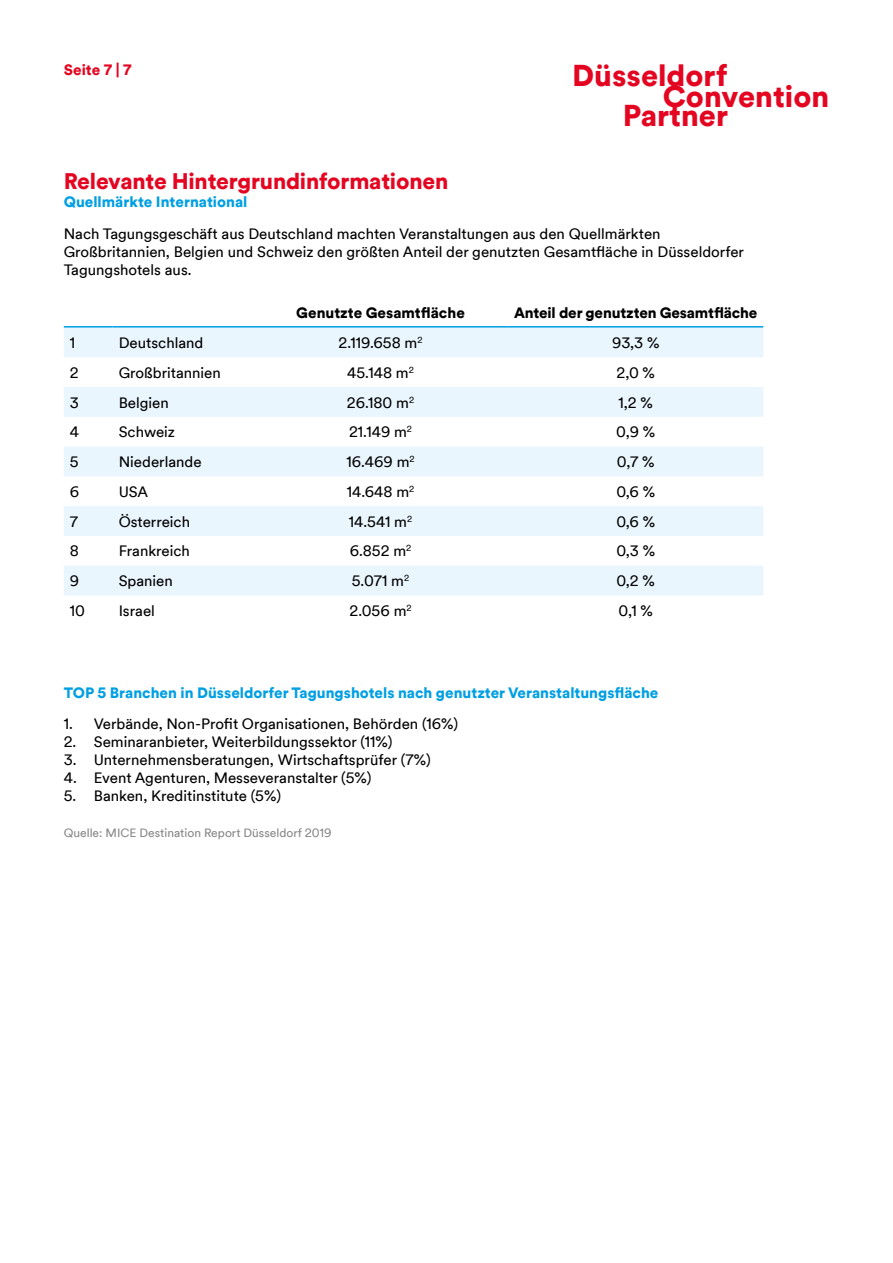
<style>
.page{position:relative;width:893px;height:1263px;background:#fff}
.page>*{position:absolute;margin:0;border:0;box-sizing:border-box;transform-origin:0 0}
.t1{font:900 30.15px "Duesseldorf Circular TT";color:#e40521}
.t2{font:900 22.5px "Duesseldorf Circular TT";letter-spacing:-.01em;color:#e40521}
.t3{font:15px/18px "Duesseldorf Circular TT";color:#000}
.t4{font:900 15px "Duesseldorf Circular TT";color:#009fe3}
.t5{font:900 15px "Duesseldorf Circular TT";letter-spacing:-.01em;color:#000}
.t6{font:900 15px "Duesseldorf Circular TT";color:#e40521}
.t7{font:12px "Duesseldorf Circular TT";color:#878787}
</style>
<div class="page">
<svg style="left:64px;top:328px;width:699px;height:267px;fill:#eaf6fe"></svg>
<hr style="left:64px;top:326px;width:49px;height:2px;background:#009fe3">
<hr style="left:113px;top:326px;width:140px;height:2px;background:#009fe3">
<hr style="left:253px;top:326px;width:255px;height:2px;background:#009fe3">
<hr style="left:508px;top:326px;width:255px;height:2px;background:#009fe3">
<p class="t6" style="left:64px;top:60px;width:69px">Seite 7 | 7</p>
<h1 class="t1" style="left:572px;top:54px;width:157px">Düsseldorf</h1>
<h1 class="t1" style="left:663px;top:75px;width:168px">Convention</h1>
<h1 class="t1" style="left:623px;top:94px;width:107px">Partner</h1>
<h2 class="t2" style="left:64px;top:165px;width:386px">Relevante Hintergrundinformationen</h2>
<p class="t4" style="left:64px;top:191px;width:185px">Quellmärkte International</p>
<p class="t3" style="left:64px;top:224px;width:682px">Nach Tagungsgeschäft aus Deutschland machten Veranstaltungen aus den Quellmärkten<br>Großbritannien, Belgien und Schweiz den größten Anteil der genutzten Gesamtfläche in Düsseldorfer<br>Tagungshotels aus.</p>
<p class="t5" style="left:296px;top:302px;width:170px">Genutzte Gesamtfläche</p>
<p class="t5" style="left:514px;top:302px;width:245px">Anteil der genutzten Gesamtfläche</p>
<p class="t3" style="left:70px;top:333px;width:7px">1</p>
<p class="t3" style="left:119px;top:333px;width:86px">Deutschland</p>
<p class="t3" style="left:338px;top:333px;width:86px">2.119.658 m<sup>2</sup></p>
<p class="t3" style="left:612px;top:333px;width:49px">93,3 %</p>
<p class="t3" style="left:70px;top:363px;width:10px">2</p>
<p class="t3" style="left:119px;top:363px;width:104px">Großbritannien</p>
<p class="t3" style="left:347px;top:363px;width:68px">45.148 m<sup>2</sup></p>
<p class="t3" style="left:616px;top:363px;width:40px">2,0 %</p>
<p class="t3" style="left:70px;top:393px;width:11px">3</p>
<p class="t3" style="left:119px;top:393px;width:52px">Belgien</p>
<p class="t3" style="left:347px;top:393px;width:69px">26.180 m<sup>2</sup></p>
<p class="t3" style="left:618px;top:393px;width:36px">1,2 %</p>
<p class="t3" style="left:70px;top:422px;width:11px">4</p>
<p class="t3" style="left:119px;top:422px;width:58px">Schweiz</p>
<p class="t3" style="left:349px;top:422px;width:64px">21.149 m<sup>2</sup></p>
<p class="t3" style="left:616px;top:422px;width:40px">0,9 %</p>
<p class="t3" style="left:70px;top:452px;width:10px">5</p>
<p class="t3" style="left:119px;top:452px;width:84px">Niederlande</p>
<p class="t3" style="left:346px;top:452px;width:70px">16.469 m<sup>2</sup></p>
<p class="t3" style="left:617px;top:452px;width:39px">0,7 %</p>
<p class="t3" style="left:70px;top:482px;width:11px">6</p>
<p class="t3" style="left:119px;top:482px;width:31px">USA</p>
<p class="t3" style="left:347px;top:482px;width:69px">14.648 m<sup>2</sup></p>
<p class="t3" style="left:616px;top:482px;width:40px">0,6 %</p>
<p class="t3" style="left:70px;top:512px;width:10px">7</p>
<p class="t3" style="left:119px;top:512px;width:73px">Österreich</p>
<p class="t3" style="left:349px;top:512px;width:65px">14.541 m<sup>2</sup></p>
<p class="t3" style="left:616px;top:512px;width:40px">0,6 %</p>
<p class="t3" style="left:70px;top:541px;width:11px">8</p>
<p class="t3" style="left:119px;top:541px;width:73px">Frankreich</p>
<p class="t3" style="left:350px;top:541px;width:63px">6.852 m<sup>2</sup></p>
<p class="t3" style="left:616px;top:541px;width:40px">0,3 %</p>
<p class="t3" style="left:70px;top:571px;width:11px">9</p>
<p class="t3" style="left:119px;top:571px;width:56px">Spanien</p>
<p class="t3" style="left:352px;top:571px;width:59px">5.071 m<sup>2</sup></p>
<p class="t3" style="left:616px;top:571px;width:40px">0,2 %</p>
<p class="t3" style="left:70px;top:601px;width:17px">10</p>
<p class="t3" style="left:119px;top:601px;width:38px">Israel</p>
<p class="t3" style="left:349px;top:601px;width:64px">2.056 m<sup>2</sup></p>
<p class="t3" style="left:619px;top:601px;width:36px">0,1 %</p>
<p class="t4" style="left:64px;top:682px;width:596px">TOP 5 Branchen in Düsseldorfer Tagungshotels nach genutzter Veranstaltungsfläche</p>
<p class="t3" style="left:64px;top:714px;width:396px">1. Verbände, Non-Profit Organisationen, Behörden (16%)</p>
<p class="t3" style="left:64px;top:732px;width:330px">2. Seminaranbieter, Weiterbildungssektor (11%)</p>
<p class="t3" style="left:64px;top:750px;width:368px">3. Unternehmensberatungen, Wirtschaftsprüfer (7%)</p>
<p class="t3" style="left:64px;top:768px;width:309px">4. Event Agenturen, Messeveranstalter (5%)</p>
<p class="t3" style="left:64px;top:786px;width:219px">5. Banken, Kreditinstitute (5%)</p>
<p class="t7" style="left:64px;top:825px;width:269px">Quelle: MICE Destination Report Düsseldorf 2019</p>
</div>
